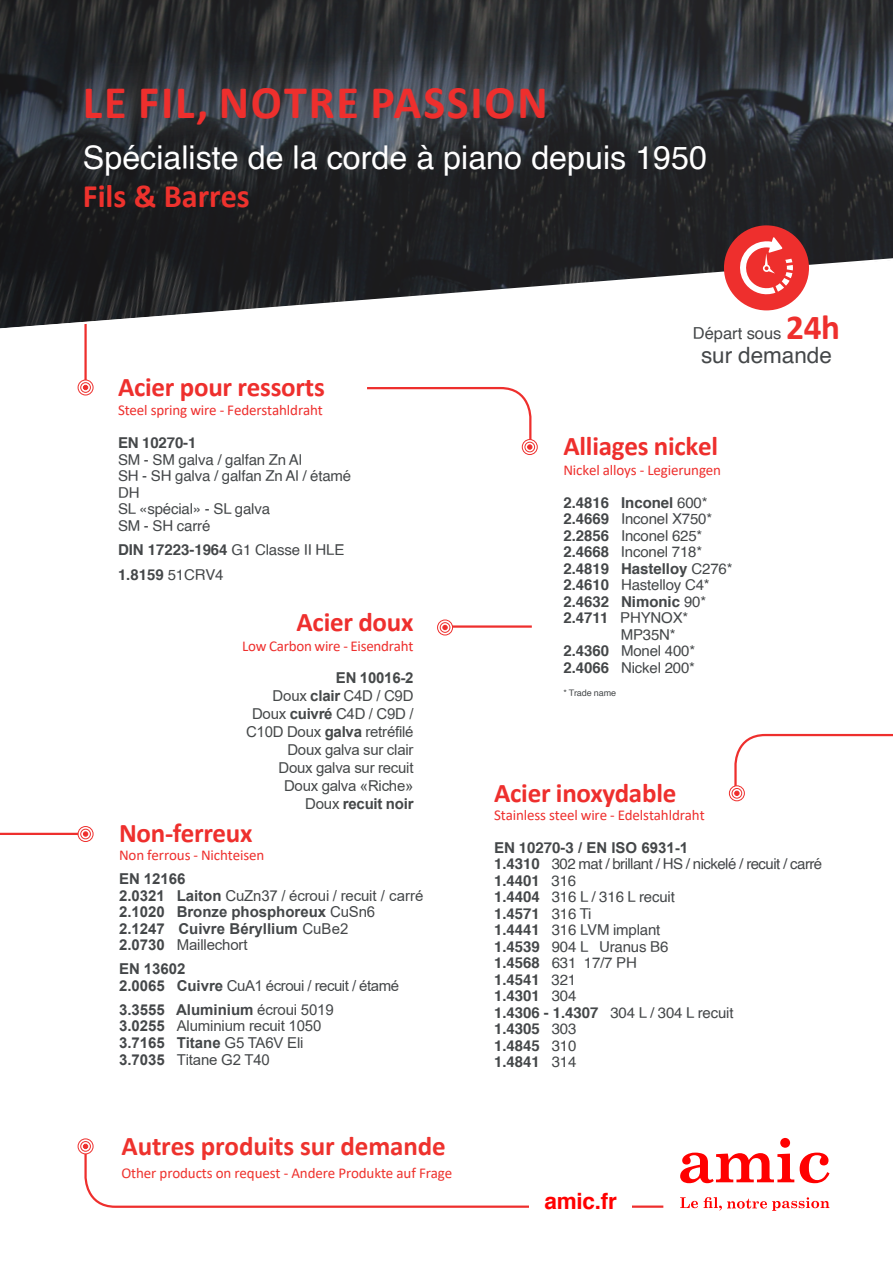
<style>
.page{position:relative;width:893px;height:1263px;background:#fff}
.page>*{position:absolute;margin:0;border:0;box-sizing:border-box;transform-origin:0 0}
.t1{font:700 46.8px "Calibri";letter-spacing:.04em;color:#ee2f2d}
.t2{font:32.85px/38.1px "Helvetica";color:#fff}
.t3{font:700 27px "Calibri";letter-spacing:-.01em;color:#ee2f2d}
.t4{font:700 27px "Calibri";letter-spacing:-.005em;color:#ee322d}
.t5{font:22.5px "Helvetica";color:#444749}
.t6{font:700 22.5px "Helvetica";letter-spacing:-.01em;color:#f00}
.t7{font:16.5px "Helvetica";color:#444749}
.t8{font:15px/16.5px "Helvetica";letter-spacing:-.01em;color:#444749}
.t9{font:15px/32.4px "Calibri";letter-spacing:-.01em;color:#ee2f2d;text-align:right}
.t10{font:15px/18px "Arial";letter-spacing:-.015em;color:#454849;text-align:right}
.t11{font:700 15px/16.5px "Arial";color:#444749}
.t12{font:700 15px/25.5px "Helvetica";color:#444749}
.t13{font:15px/16.6px "Arial";letter-spacing:-.01em;color:#444749}
.t14{font:15px "Calibri";letter-spacing:-.01em;color:#ee322d}
.t15{font:15px/16.5px "Arial";letter-spacing:-.03em;color:#444749}
.t16{font:9px "Helvetica";letter-spacing:-.01em;color:#444749}
.s1{font-family:"Calibri";font-weight:700;color:#ee322d}
.s2{font-weight:700}
.s3{font-weight:400}
.s4{font-family:"Arial";font-weight:700;color:#454849}
.s5{font-family:"Arial";font-weight:700;color:#444749}
.s6{font-family:"Calibri";font-weight:700;font-size:35.1px;color:#ee2f2d}
.s7{font-family:"Arial";font-weight:700}
</style>
<div class="page">
<hr style="left:84px;top:257px;width:3px;height:138px;background:#ee2f2d">
<hr style="left:447px;top:625px;width:85px;height:3px;background:#ee2f2d">
<hr style="left:0;top:833px;width:85px;height:2px;background:#ee2f2d">
<svg style="left:0;top:0;width:893px;height:246px;background:#27292d"></svg>
<svg style="left:0;top:246px;width:893px;height:91px"></svg>
<div style="left:724px;top:225px;width:85px;height:85px;background:#ee2f2d;border-radius:50%"></div>
<svg style="left:740px;top:237px;width:53px;height:58px"></svg>
<svg style="left:78px;top:380px;width:15px;height:15px"></svg>
<div style="left:78px;top:379px;width:16px;height:16px;border:1px solid #ee2f2d;border-radius:50%"></div>
<svg style="left:81px;top:383px;width:9px;height:9px"></svg>
<div style="left:80px;top:382px;width:11px;height:11px;border:1px solid #ee2f2d;border-radius:50%"></div>
<svg style="left:83px;top:385px;width:5px;height:5px"></svg>
<svg style="left:78px;top:826px;width:15px;height:15px"></svg>
<div style="left:78px;top:826px;width:16px;height:16px;border:1px solid #ee2f2d;border-radius:50%"></div>
<svg style="left:81px;top:829px;width:9px;height:10px"></svg>
<div style="left:80px;top:829px;width:11px;height:10px;border:1px solid #ee2f2d;border-radius:50%"></div>
<svg style="left:83px;top:831px;width:5px;height:6px"></svg>
<svg style="left:78px;top:1139px;width:15px;height:15px"></svg>
<div style="left:78px;top:1138px;width:16px;height:16px;border:1px solid #ee2f2d;border-radius:50%"></div>
<svg style="left:81px;top:1141px;width:9px;height:10px"></svg>
<div style="left:80px;top:1141px;width:11px;height:11px;border:1px solid #ee2f2d;border-radius:50%"></div>
<svg style="left:83px;top:1144px;width:581px;height:64px"></svg>
<svg style="left:522px;top:439px;width:15px;height:15px"></svg>
<div style="left:522px;top:439px;width:16px;height:16px;border:1px solid #ee2f2d;border-radius:50%"></div>
<div style="left:525px;top:442px;width:10px;height:10px;background:#f26766;border-radius:50%"></div>
<div style="left:524px;top:442px;width:11px;height:10px;border:1px solid #ee2f2d;border-radius:50%"></div>
<svg style="left:367px;top:387px;width:166px;height:63px"></svg>
<svg style="left:438px;top:620px;width:15px;height:15px"></svg>
<div style="left:437px;top:619px;width:16px;height:16px;border:1px solid #ee2f2d;border-radius:50%"></div>
<svg style="left:440px;top:623px;width:10px;height:9px"></svg>
<div style="left:440px;top:622px;width:10px;height:11px;border:1px solid #ee2f2d;border-radius:50%"></div>
<svg style="left:442px;top:625px;width:6px;height:5px"></svg>
<svg style="left:729px;top:786px;width:15px;height:15px"></svg>
<div style="left:729px;top:785px;width:16px;height:16px;border:1px solid #ee2f2d;border-radius:50%"></div>
<div style="left:732px;top:788px;width:10px;height:11px;border:1px solid #ee2f2d;border-radius:50%"></div>
<svg style="left:733px;top:733px;width:160px;height:63px"></svg>
<div style="left:49px;top:49px;width:534px;height:110px;background:#fff;opacity:.28"></div>
<svg style="left:680px;top:1138px;width:114px;height:45px"></svg>
<svg style="left:800px;top:1152px;width:29px;height:31px"></svg>
<svg style="left:680px;top:1197px;width:149px;height:14px"></svg>
<div style="left:529px;top:1182px;width:103px;height:37px;background:#fff"></div>
<p class="t1" style="left:83px;top:69px;width:467px">LE FIL, NOTRE PASSION</p>
<p class="t2" style="left:83px;top:139px;width:626px">Spécialiste de la corde à piano depuis 1950<br><span class="s1">Fils &amp; Barres</span></p>
<p class="t3" style="left:118px;top:367px;width:208px">Acier pour ressorts</p>
<p class="t9" style="left:118px;top:393px;width:206px">Steel spring wire - Federstahldraht</p>
<p class="t8" style="left:118px;top:435px;width:235px"><span class="s2">EN 10270-1<br></span>SM - SM galva / galfan Zn Al<br>SH - SH galva / galfan Zn Al / étamé<br>DH<br>SL «spécial» - SL galva<br>SM - SH carré</p>
<p class="t12" style="left:118px;top:537px;width:228px">DIN 17223-1964 <span class="s3">G1 Classe II HLE<br></span>1.8159 <span class="s3">51CRV4</span></p>
<p class="t3" style="left:297px;top:603px;width:118px">Acier doux</p>
<p class="t9" style="left:242px;top:629px;width:173px">Low Carbon wire - Eisendraht<br><span class="s4">EN 10016-2</span></p>
<p class="t10" style="left:246px;top:687px;width:169px">Doux <span class="s2">clair</span> C4D / C9D<br>Doux <span class="s2">cuivré</span> C4D / C9D /<br>C10D Doux <span class="s2">galva</span> retréfilé<br>Doux galva sur clair<br>Doux galva sur recuit<br>Doux galva «Riche»<br>Doux <span class="s2">recuit noir</span></p>
<p class="t3" style="left:119px;top:814px;width:135px">Non-ferreux</p>
<p class="t9" style="left:119px;top:842px;width:147px;line-height:24.5px;text-align:left">Non ferrous - Nichteisen<br><span class="s5">EN 12166</span></p>
<p class="t11" style="left:119px;top:887px;width:306px">2.0321 Laiton <span class="s3">CuZn37 / écroui / recuit / carré<br></span>2.1020 Bronze phosphoreux <span class="s3">CuSn6<br></span>2.1247 Cuivre Béryllium <span class="s3">CuBe2<br></span>2.0730 <span class="s3">Maillechort</span></p>
<p class="t15" style="left:119px;top:961px;width:281px"><span class="s2">EN 13602<br>2.0065 Cuivre</span> CuA1 écroui / recuit / étamé</p>
<p class="t13" style="left:119px;top:1001px;width:216px"><span class="s2">3.3555 Aluminium</span> écroui 5019<br><span class="s2">3.0255</span> Aluminium recuit 1050<br><span class="s2">3.7165 Titane</span> G5 TA6V Eli<br><span class="s2">3.7035</span> Titane G2 T40</p>
<h3 class="t4" style="left:121px;top:1127px;width:326px">Autres produits sur demande</h3>
<p class="t14" style="left:121px;top:1163px;width:332px">Other products on request - Andere Produkte auf Frage</p>
<p class="t7" style="left:693px;top:320px;width:149px">Départ sous <span class="s6">24h</span></p>
<p class="t5" style="left:701px;top:337px;width:132px">sur demande</p>
<p class="t3" style="left:563px;top:427px;width:156px">Alliages nickel</p>
<p class="t9" style="left:563px;top:453px;width:159px">Nickel alloys - Legierungen</p>
<p class="t12" style="left:563px;top:490px;width:146px">2.4816 Inconel <span class="s3">600*</span></p>
<p class="t8" style="left:563px;top:511px;width:150px"><span class="s2">2.4669</span> Inconel X750*</p>
<p class="t8" style="left:563px;top:527px;width:140px"><span class="s2">2.2856</span> Inconel 625*</p>
<p class="t8" style="left:563px;top:544px;width:140px"><span class="s2">2.4668</span> Inconel 718*</p>
<p class="t12" style="left:563px;top:556px;width:171px">2.4819 Hastelloy <span class="s3">C276*</span></p>
<p class="t8" style="left:563px;top:577px;width:148px"><span class="s2">2.4610</span> Hastelloy C4*</p>
<p class="t12" style="left:563px;top:589px;width:144px">2.4632 Nimonic <span class="s3">90*</span></p>
<p class="t8" style="left:563px;top:610px;width:126px"><span class="s2">2.4711</span> PHYNOX*</p>
<p class="t8" style="left:621px;top:626px;width:57px">MP35N*</p>
<p class="t8" style="left:563px;top:643px;width:133px"><span class="s2">2.4360</span> Monel 400*</p>
<p class="t8" style="left:563px;top:659px;width:133px"><span class="s2">2.4066</span> Nickel 200*</p>
<p class="t16" style="left:563px;top:686px;width:54px">* Trade name</p>
<p class="t3" style="left:494px;top:773px;width:184px">Acier inoxydable</p>
<p class="t9" style="left:494px;top:798px;width:212px">Stainless steel wire - Edelstahldraht</p>
<p class="t8" style="left:494px;top:839px;width:330px"><span class="s2">EN 10270-3</span> <span class="s7">/ EN ISO 6931-1<br></span><span class="s2">1.4310</span> 302 mat / brillant / HS / nickelé / recuit / carré<br><span class="s2">1.4401</span> 316<br><span class="s2">1.4404</span> 316 L / 316 L recuit<br><span class="s2">1.4571</span> 316 Ti<br><span class="s2">1.4441</span> 316 LVM implant<br><span class="s2">1.4539</span> 904 L Uranus B6<br><span class="s2">1.4568</span> 631 17/7 PH<br><span class="s2">1.4541</span> 321<br><span class="s2">1.4301</span> 304<br><span class="s2">1.4306 - 1.4307</span> 304 L / 304 L recuit<br><span class="s2">1.4305</span> 303<br><span class="s2">1.4845</span> 310<br><span class="s2">1.4841</span> 314</p>
<p class="t6" style="left:544px;top:1183px;width:74px">amic.fr</p>
</div>
